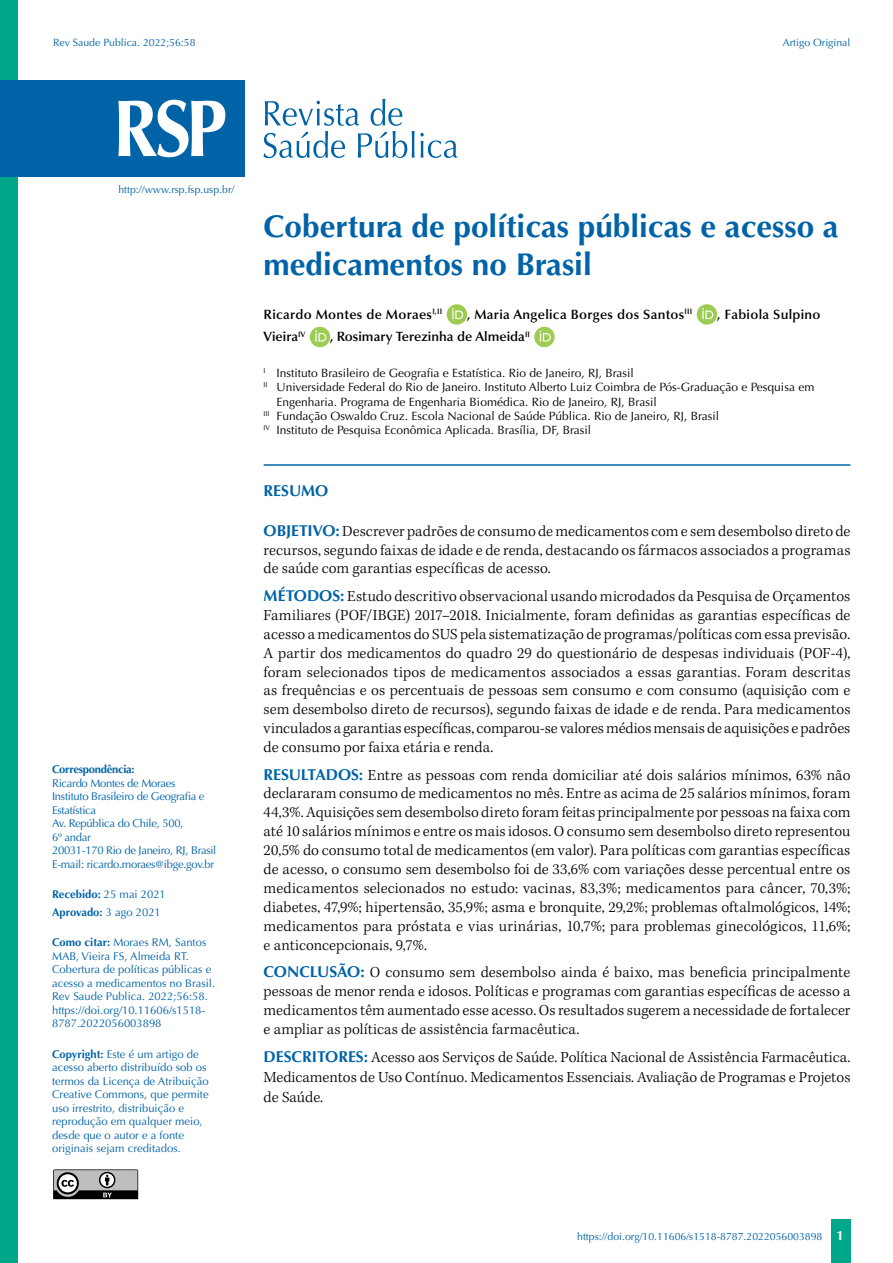
<style>
.page{position:relative;width:893px;height:1263px;background:#fff}
.page>*{position:absolute;margin:0;border:0;box-sizing:border-box;transform-origin:0 0}
.t1{font:700 31.5px/37.8px "Optima LT Std";color:#0063a7}
.t2{font:300 15.75px/18.9px "Kepler Std";letter-spacing:.005em;color:#000;text-align:justify}
.t3{font:700 15.75px "Optima LT Std";color:#0063a7}
.t4{font:600 13.5px "Optima LT Std";letter-spacing:.02em;color:#000}
.t5{font:600 13.5px "Optima LT Std";color:#000}
.t6{font:12px "Optima LT Std";color:#000}
.t7{font:11.25px/13.5px "Optima LT Std";color:#0063a7}
.t8{font:11.25px/13.5px "Optima LT Std";letter-spacing:-.025em;color:#0063a7}
.t9{font:700 11.25px/17.7px "Optima LT Std";color:#0063a7}
.t10{font:700 11.25px "Optima LT Std";letter-spacing:-.025em;color:#0063a7}
.t11{font:10.5px "Optima LT Std";color:#0063a7}
.s1{font-weight:400}
.s2{font-weight:700}
.s3{font-family:"Optima LT Std";font-weight:700;color:#0063a7}
.s4{font-weight:700;font-size:13.5px;color:#fff}
</style>
<div class="page">
<div style="left:831px;top:1220px;width:20px;height:43px;background:#00a788"></div>
<svg style="left:53px;top:1169px;width:85px;height:30px;background:#7e7f80"></svg>
<div style="left:0;top:0;width:18px;height:1263px;background:#00a788"></div>
<hr style="left:264px;top:464px;width:586px;height:2px;background:#0063a7">
<div style="left:447px;top:304px;width:20px;height:21px;background:#9ccc51;border-radius:50%"></div>
<svg style="left:452px;top:308px;width:11px;height:11px"></svg>
<div style="left:697px;top:304px;width:20px;height:21px;background:#9ccc51;border-radius:50%"></div>
<svg style="left:702px;top:308px;width:11px;height:11px"></svg>
<div style="left:310px;top:327px;width:20px;height:20px;background:#9ccc51;border-radius:50%"></div>
<svg style="left:315px;top:330px;width:11px;height:12px"></svg>
<div style="left:534px;top:327px;width:21px;height:20px;background:#9ccc51;border-radius:50%"></div>
<svg style="left:540px;top:330px;width:11px;height:12px"></svg>
<svg style="left:263px;top:99px;width:195px;height:59px"></svg>
<div style="left:0;top:80px;width:244px;height:96px;background:#0063a7"></div>
<svg style="left:118px;top:100px;width:107px;height:57px"></svg>
<p class="t11" style="left:53px;top:36px;width:144px">Rev Saude Publica. 2022;56:58</p>
<p class="t11" style="left:783px;top:36px;width:69px">Artigo Original</p>
<p class="t11" style="left:118px;top:183px;width:117px">http://www.rsp.fsp.usp.br/</p>
<p class="t10" style="left:52px;top:763px;width:84px">Correspondência:</p>
<p class="t8" style="left:52px;top:776px;width:166px">Ricardo Montes de Moraes<br>Instituto Brasileiro de Geografia e<br>Estatística<br>Av. República do Chile, 500,<br>6º andar<br>20031-170 Rio de Janeiro, RJ, Brasil<br>E-mail: ricardo.moraes@ibge.gov.br</p>
<p class="t9" style="left:52px;top:886px;width:115px">Recebido: <span class="s1">25 mai 2021<br></span>Aprovado: <span class="s1">3 ago 2021</span></p>
<p class="t7" style="left:52px;top:936px;width:165px"><span class="s2">Como citar:</span> Moraes RM, Santos<br>MAB, Vieira FS, Almeida RT.<br>Cobertura de políticas públicas e acesso a medicamentos no Brasil.<br>Rev Saude Publica. 2022;56:58. https://doi.org/10.11606/s1518-<br>8787.2022056003898</p>
<p class="t7" style="left:52px;top:1047px;width:158px"><span class="s2">Copyright:</span> Este é um artigo de acesso aberto distribuído sob os termos da Licença de Atribuição<br>Creative Commons, que permite uso irrestrito, distribuição e reprodução em qualquer meio, desde que o autor e a fonte originais sejam creditados.</p>
<h1 class="t1" style="left:264px;top:208px;width:577px">Cobertura de políticas públicas e acesso a medicamentos no Brasil</h1>
<p class="t4" style="left:264px;top:306px;width:180px">Ricardo Montes de Moraes<sup>I,II</sup></p>
<p class="t4" style="left:467px;top:306px;width:227px">, Maria Angelica Borges dos Santos<sup>III</sup></p>
<p class="t4" style="left:717px;top:306px;width:105px">, Fabiola Sulpino</p>
<p class="t4" style="left:264px;top:329px;width:43px">Vieira<sup>IV</sup></p>
<p class="t5" style="left:330px;top:329px;width:201px">, Rosimary Terezinha de Almeida<sup>II</sup></p>
<p class="t6" style="left:264px;top:366px;width:372px"><sup>I</sup> Instituto Brasileiro de Geografia e Estatística. Rio de Janeiro, RJ, Brasil</p>
<p class="t6" style="left:264px;top:380px;width:552px"><sup>II</sup> Universidade Federal do Rio de Janeiro. Instituto Alberto Luiz Coimbra de Pós-Graduação e Pesquisa em</p>
<p class="t6" style="left:276px;top:395px;width:382px">Engenharia. Programa de Engenharia Biomédica. Rio de Janeiro, RJ, Brasil</p>
<p class="t6" style="left:264px;top:409px;width:457px"><sup>III</sup> Fundação Oswaldo Cruz. Escola Nacional de Saúde Pública. Rio de Janeiro, RJ, Brasil</p>
<p class="t6" style="left:264px;top:423px;width:329px"><sup>IV</sup> Instituto de Pesquisa Econômica Aplicada. Brasília, DF, Brasil</p>
<p class="t3" style="left:264px;top:481px;width:66px">RESUMO</p>
<p class="t2" style="left:264px;top:522px;width:588px"><span class="s3">OBJETIVO:</span> Descrever padrões de consumo de medicamentos com e sem desembolso direto de recursos, segundo faixas de idade e de renda, destacando os fármacos associados a programas de saúde com garantias específicas de acesso.</p>
<p class="t2" style="left:264px;top:587px;width:588px"><span class="s3">MÉTODOS:</span> Estudo descritivo observacional usando microdados da Pesquisa de Orçamentos Familiares (POF/IBGE) 2017–2018. Inicialmente, foram definidas as garantias específicas de acesso a medicamentos do SUS pela sistematização de programas/políticas com essa previsão.<br>A partir dos medicamentos do quadro 29 do questionário de despesas individuais (POF-4), foram selecionados tipos de medicamentos associados a essas garantias. Foram descritas as frequências e os percentuais de pessoas sem consumo e com consumo (aquisição com e sem desembolso direto de recursos), segundo faixas de idade e de renda. Para medicamentos vinculados a garantias específicas, comparou-se valores médios mensais de aquisições e padrões de consumo por faixa etária e renda.</p>
<p class="t2" style="left:264px;top:766px;width:588px"><span class="s3">RESULTADOS:</span> Entre as pessoas com renda domiciliar até dois salários mínimos, 63% não declararam consumo de medicamentos no mês. Entre as acima de 25 salários mínimos, foram 44,3%. Aquisições sem desembolso direto foram feitas principalmente por pessoas na faixa com até 10 salários mínimos e entre os mais idosos. O consumo sem desembolso direto representou 20,5% do consumo total de medicamentos (em valor). Para políticas com garantias específicas de acesso, o consumo sem desembolso foi de 33,6% com variações desse percentual entre os medicamentos selecionados no estudo: vacinas, 83,3%; medicamentos para câncer, 70,3%; diabetes, 47,9%; hipertensão, 35,9%; asma e bronquite, 29,2%; problemas oftalmológicos, 14%; medicamentos para próstata e vias urinárias, 10,7%; para problemas ginecológicos, 11,6%; e anticoncepcionais, 9,7%.</p>
<p class="t2" style="left:264px;top:963px;width:588px"><span class="s3">CONCLUSÃO:</span> O consumo sem desembolso ainda é baixo, mas beneficia principalmente pessoas de menor renda e idosos. Políticas e programas com garantias específicas de acesso a medicamentos têm aumentado esse acesso. Os resultados sugerem a necessidade de fortalecer e ampliar as políticas de assistência farmacêutica.</p>
<p class="t2" style="left:264px;top:1048px;width:588px;line-height:19.8px"><span class="s3">DESCRITORES:</span> Acesso aos Serviços de Saúde. Política Nacional de Assistência Farmacêutica.<br>Medicamentos de Uso Contínuo. Medicamentos Essenciais. Avaliação de Programas e Projetos de Saúde.</p>
<p class="t11" style="left:577px;top:1230px;width:268px">https://doi.org/10.11606/s1518-8787.2022056003898 <span class="s4">1</span></p>
</div>
